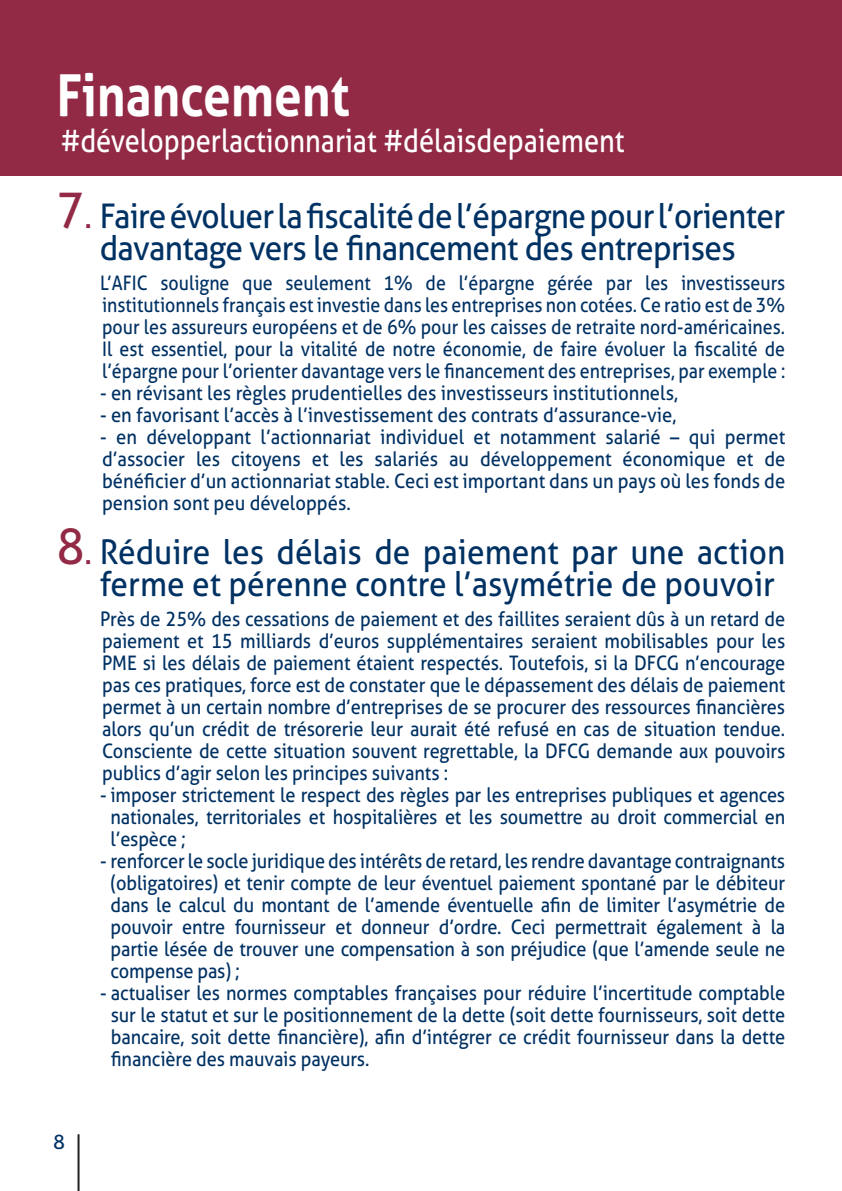
<style>
.page{position:relative;width:842px;height:1191px;background:#fff}
.page>*{position:absolute;margin:0;border:0;box-sizing:border-box;transform-origin:0 0}
.t1{font:700 58px "Aller";color:#fff;scale:.85 1}
.t2{font:34px/32px "Aller";letter-spacing:-.02em;color:#003163;text-align:center;scale:.93 1}
.t3{font:34px/32px "Aller";color:#003163;scale:.93 1}
.t4{font:32px "Aller";color:#fff;scale:.85 1}
.t5{font:20px/22px "Aller";letter-spacing:-.005em;color:#003163;text-align:justify;scale:.91 1}
.t6{font:20px/22px "Aller";letter-spacing:-.005em;color:#003163;text-align:justify;scale:.89 1}
.t7{font:20px/22px "Aller";letter-spacing:-.005em;color:#003163;text-align:justify;scale:.92 1}
.t8{font:20px "Aller";letter-spacing:-.005em;color:#003163}
.s1{font-size:50px;color:#922a46}
.s2{color:#922a46}
</style>
<div class="page">
<hr style="left:78px;top:1134px;width:2px;height:57px;background:#231f20">
<div style="left:0;top:0;width:842px;height:176px;background:#922a46"></div>
<h1 class="t1" style="left:57px;top:59px;width:346px">Financement</h1>
<h3 class="t4" style="left:60px;top:121px;width:665px">#développerlactionnariat #délaisdepaiement</h3>
<h2 class="t2" style="left:57px;top:200px;width:785px"><span class="s1">7</span><span class="s2">.</span> Faire évoluer la fiscalité de l’épargne pour l’orienter davantage vers le financement des entreprises</h2>
<p class="t6" style="left:100px;top:272px;width:771px">L’AFIC souligne que seulement 1% de l’épargne gérée par les investisseurs institutionnels français est investie dans les entreprises non cotées. Ce ratio est de 3% pour les assureurs européens et de 6% pour les caisses de retraite nord-américaines.<br>Il est essentiel, pour la vitalité de notre économie, de faire évoluer la fiscalité de l’épargne pour l’orienter davantage vers le financement des entreprises, par exemple :</p>
<p class="t7" style="left:100px;top:382px;width:630px">- en révisant les règles prudentielles des investisseurs institutionnels,</p>
<p class="t7" style="left:100px;top:404px;width:628px">- en favorisant l’accès à l’investissement des contrats d’assurance-vie,</p>
<p class="t7" style="left:100px;top:426px;width:746px">- en développant l’actionnariat individuel et notamment salarié – qui permet d’associer les citoyens et les salariés au développement économique et de bénéficier d’un actionnariat stable. Ceci est important dans un pays où les fonds de pension sont peu développés.</p>
<h2 class="t3" style="left:100px;top:536px;width:739px;text-indent:-43px"><span class="s1">8</span><span class="s2">.</span> Réduire les délais de paiement par une action ferme et pérenne contre l’asymétrie de pouvoir</h2>
<p class="t5" style="left:100px;top:608px;width:755px">Près de 25% des cessations de paiement et des faillites seraient dûs à un retard de paiement et 15 milliards d’euros supplémentaires seraient mobilisables pour les PME si les délais de paiement étaient respectés. Toutefois, si la DFCG n’encourage pas ces pratiques, force est de constater que le dépassement des délais de paiement permet à un certain nombre d’entreprises de se procurer des ressources financières alors qu’un crédit de trésorerie leur aurait été refusé en cas de situation tendue.<br>Consciente de cette situation souvent regrettable, la DFCG demande aux pouvoirs publics d’agir selon les principes suivants :</p>
<p class="t5" style="left:111px;top:784px;width:743px;text-indent:-11px">- imposer strictement le respect des règles par les entreprises publiques et agences nationales, territoriales et hospitalières et les soumettre au droit commercial en l’espèce ;</p>
<p class="t5" style="left:111px;top:850px;width:743px;text-indent:-11px">- renforcer le socle juridique des intérêts de retard, les rendre davantage contraignants (obligatoires) et tenir compte de leur éventuel paiement spontané par le débiteur dans le calcul du montant de l’amende éventuelle afin de limiter l’asymétrie de pouvoir entre fournisseur et donneur d’ordre. Ceci permettrait également à la partie lésée de trouver une compensation à son préjudice (que l’amende seule ne compense pas) ;</p>
<p class="t5" style="left:111px;top:982px;width:743px;text-indent:-11px">- actualiser les normes comptables françaises pour réduire l’incertitude comptable sur le statut et sur le positionnement de la dette (soit dette fournisseurs, soit dette bancaire, soit dette financière), afin d’intégrer ce crédit fournisseur dans la dette financière des mauvais payeurs.</p>
<p class="t8" style="left:53px;top:1129px;width:13px">8</p>
</div>
